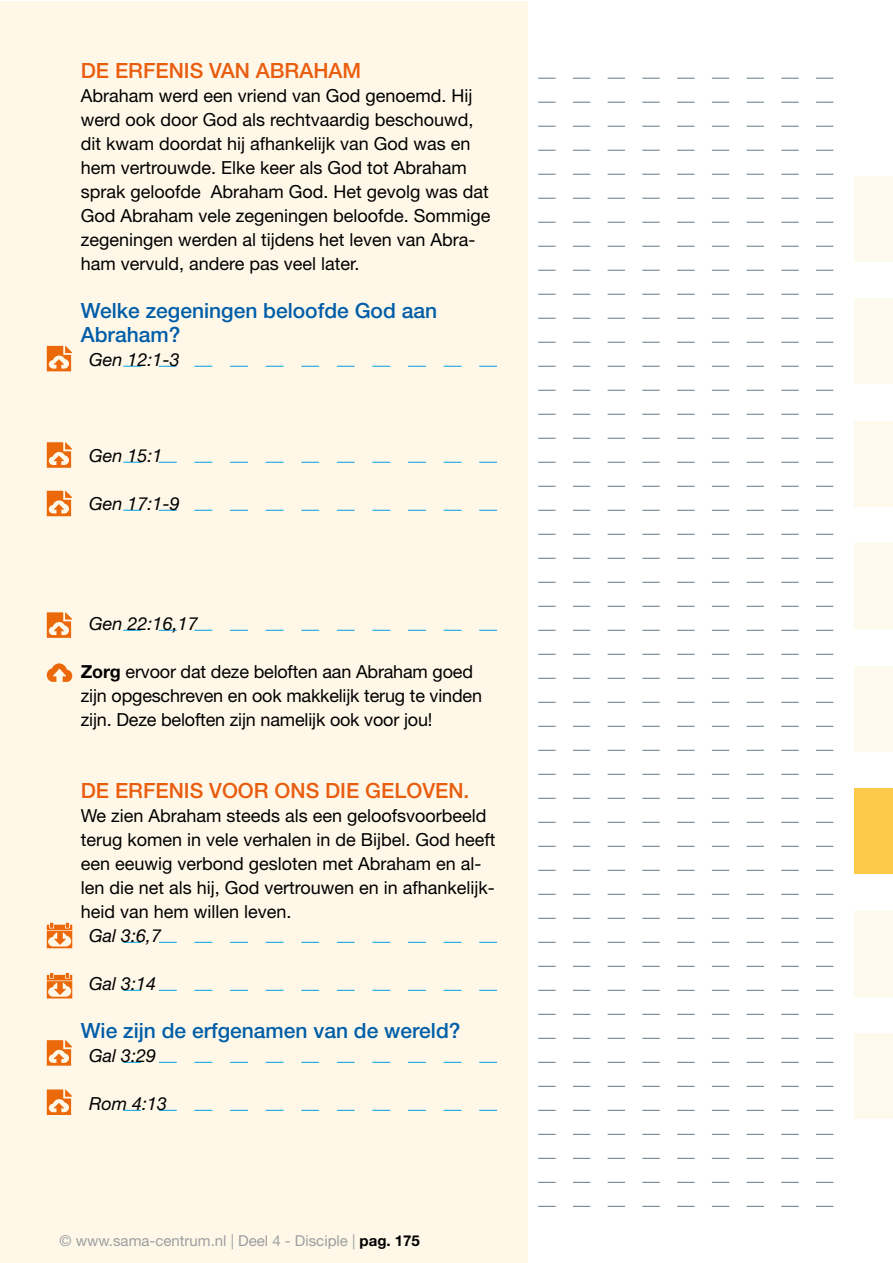
<style>
.page{position:relative;width:893px;height:1263px;background:#fff}
.page>*{position:absolute;margin:0;border:0;box-sizing:border-box;transform-origin:0 0}
.t1{font:500 21px/24px "Helvetica Neue LT";color:#005ea8}
.t2{font:500 21px "Helvetica Neue LT";color:#e95d0f}
.t3{font:18px/24px "Helvetica Neue LT";color:#000}
.t4{font:italic 18px "Helvetica Neue LT";color:#000}
.t5{font:15px "Helvetica Neue LT";color:#9c9e9f}
.s1{font-weight:700}
.s2{font-weight:700;color:#000}
</style>
<div class="page">
<svg style="left:527px;top:78px;width:306px;height:1px"></svg>
<svg style="left:527px;top:102px;width:306px;height:1px"></svg>
<svg style="left:527px;top:126px;width:306px;height:1px"></svg>
<svg style="left:527px;top:150px;width:306px;height:1px"></svg>
<svg style="left:527px;top:174px;width:306px;height:1px"></svg>
<svg style="left:527px;top:198px;width:306px;height:1px"></svg>
<svg style="left:527px;top:222px;width:306px;height:1px"></svg>
<svg style="left:527px;top:246px;width:306px;height:1px"></svg>
<svg style="left:527px;top:270px;width:306px;height:1px"></svg>
<svg style="left:527px;top:294px;width:306px;height:1px"></svg>
<svg style="left:527px;top:318px;width:306px;height:1px"></svg>
<svg style="left:527px;top:342px;width:306px;height:1px"></svg>
<svg style="left:527px;top:366px;width:306px;height:1px"></svg>
<svg style="left:527px;top:390px;width:306px;height:1px"></svg>
<svg style="left:527px;top:414px;width:306px;height:1px"></svg>
<svg style="left:527px;top:438px;width:306px;height:1px"></svg>
<svg style="left:527px;top:462px;width:306px;height:1px"></svg>
<svg style="left:527px;top:486px;width:306px;height:1px"></svg>
<svg style="left:527px;top:510px;width:306px;height:1px"></svg>
<svg style="left:527px;top:534px;width:306px;height:1px"></svg>
<svg style="left:527px;top:558px;width:306px;height:1px"></svg>
<svg style="left:527px;top:582px;width:306px;height:1px"></svg>
<svg style="left:527px;top:606px;width:306px;height:1px"></svg>
<svg style="left:527px;top:630px;width:306px;height:1px"></svg>
<svg style="left:527px;top:654px;width:306px;height:1px"></svg>
<svg style="left:527px;top:678px;width:306px;height:1px"></svg>
<svg style="left:527px;top:702px;width:306px;height:1px"></svg>
<svg style="left:527px;top:726px;width:306px;height:1px"></svg>
<svg style="left:527px;top:750px;width:306px;height:1px"></svg>
<svg style="left:527px;top:774px;width:306px;height:1px"></svg>
<svg style="left:527px;top:798px;width:306px;height:1px"></svg>
<svg style="left:527px;top:822px;width:306px;height:1px"></svg>
<svg style="left:527px;top:846px;width:306px;height:1px"></svg>
<svg style="left:527px;top:870px;width:306px;height:1px"></svg>
<svg style="left:527px;top:894px;width:306px;height:1px"></svg>
<svg style="left:527px;top:918px;width:306px;height:1px"></svg>
<svg style="left:527px;top:942px;width:306px;height:1px"></svg>
<svg style="left:527px;top:966px;width:306px;height:1px"></svg>
<svg style="left:527px;top:990px;width:306px;height:1px"></svg>
<svg style="left:527px;top:1014px;width:306px;height:1px"></svg>
<svg style="left:527px;top:1038px;width:306px;height:1px"></svg>
<svg style="left:527px;top:1062px;width:306px;height:1px"></svg>
<svg style="left:527px;top:1086px;width:306px;height:1px"></svg>
<svg style="left:527px;top:1110px;width:306px;height:1px"></svg>
<svg style="left:527px;top:1134px;width:306px;height:1px"></svg>
<svg style="left:527px;top:1158px;width:306px;height:1px"></svg>
<svg style="left:527px;top:1182px;width:306px;height:1px"></svg>
<svg style="left:527px;top:1206px;width:306px;height:1px"></svg>
<div style="left:0;top:1px;width:527px;height:1262px;background:#fff8e9"></div>
<svg style="left:123px;top:366px;width:374px;height:1px"></svg>
<svg style="left:123px;top:462px;width:374px;height:1px"></svg>
<svg style="left:123px;top:510px;width:374px;height:1px"></svg>
<svg style="left:123px;top:630px;width:374px;height:1px"></svg>
<svg style="left:123px;top:942px;width:374px;height:1px"></svg>
<svg style="left:123px;top:990px;width:374px;height:1px"></svg>
<svg style="left:123px;top:1062px;width:374px;height:1px"></svg>
<svg style="left:123px;top:1110px;width:374px;height:1px"></svg>
<svg style="left:47px;top:346px;width:25px;height:25px"></svg>
<svg style="left:47px;top:442px;width:25px;height:26px"></svg>
<svg style="left:47px;top:491px;width:25px;height:25px"></svg>
<svg style="left:47px;top:612px;width:25px;height:26px"></svg>
<svg style="left:47px;top:663px;width:25px;height:19px"></svg>
<svg style="left:47px;top:923px;width:25px;height:25px"></svg>
<svg style="left:47px;top:973px;width:25px;height:25px"></svg>
<svg style="left:47px;top:1040px;width:25px;height:26px"></svg>
<svg style="left:47px;top:1089px;width:25px;height:26px"></svg>
<div style="left:855px;top:176px;width:37px;height:85px;background:#fef9ed"></div>
<div style="left:855px;top:299px;width:37px;height:85px;background:#fef9ed"></div>
<div style="left:855px;top:421px;width:37px;height:85px;background:#fef9ed"></div>
<div style="left:855px;top:544px;width:37px;height:85px;background:#fef9ed"></div>
<div style="left:855px;top:666px;width:37px;height:85px;background:#fef9ed"></div>
<div style="left:855px;top:911px;width:37px;height:85px;background:#fef9ed"></div>
<div style="left:855px;top:1034px;width:37px;height:85px;background:#fef9ed"></div>
<div style="left:855px;top:789px;width:37px;height:85px;background:#fdca49"></div>
<p class="t2" style="left:81px;top:58px;width:282px">DE ERFENIS VAN ABRAHAM</p>
<p class="t3" style="left:81px;top:83px;width:411px">Abraham werd een vriend van God genoemd. Hij werd ook door God als rechtvaardig beschouwd, dit kwam doordat hij afhankelijk van God was en hem vertrouwde. Elke keer als God tot Abraham sprak geloofde Abraham God. Het gevolg was dat God Abraham vele zegeningen beloofde. Sommige zegeningen werden al tijdens het leven van Abra&shy;ham vervuld, andere pas veel later.</p>
<p class="t1" style="left:81px;top:298px;width:358px">Welke zegeningen beloofde God aan<br>Abraham?</p>
<p class="t4" style="left:89px;top:349px;width:92px">Gen 12:1-3</p>
<p class="t4" style="left:89px;top:445px;width:75px">Gen 15:1</p>
<p class="t4" style="left:89px;top:493px;width:92px">Gen 17:1-9</p>
<p class="t4" style="left:89px;top:613px;width:110px">Gen 22:16,17</p>
<p class="t3" style="left:81px;top:659px;width:403px"><span class="s1">Zorg</span> ervoor dat deze beloften aan Abraham goed zijn opgeschreven en ook makkelijk terug te vinden zijn. Deze beloften zijn namelijk ook voor jou!</p>
<p class="t2" style="left:81px;top:778px;width:390px">DE ERFENIS VOOR ONS DIE GELOVEN.</p>
<p class="t3" style="left:81px;top:803px;width:416px">We zien Abraham steeds als een geloofsvoorbeeld terug komen in vele verhalen in de Bijbel. God heeft een eeuwig verbond gesloten met Abraham en al&shy;len die net als hij, God vertrouwen en in afhankelijk&shy;heid van hem willen leven.</p>
<p class="t4" style="left:89px;top:925px;width:74px">Gal 3:6,7</p>
<p class="t4" style="left:89px;top:973px;width:69px">Gal 3:14</p>
<p class="t1" style="left:81px;top:1018px;width:381px">Wie zijn de erfgenamen van de wereld?</p>
<p class="t4" style="left:89px;top:1045px;width:69px">Gal 3:29</p>
<p class="t4" style="left:89px;top:1093px;width:80px">Rom 4:13</p>
<p class="t5" style="left:60px;top:1231px;width:362px">© www.sama-centrum.nl | Deel 4 - Disciple | <span class="s2">pag. 175</span></p>
</div>
